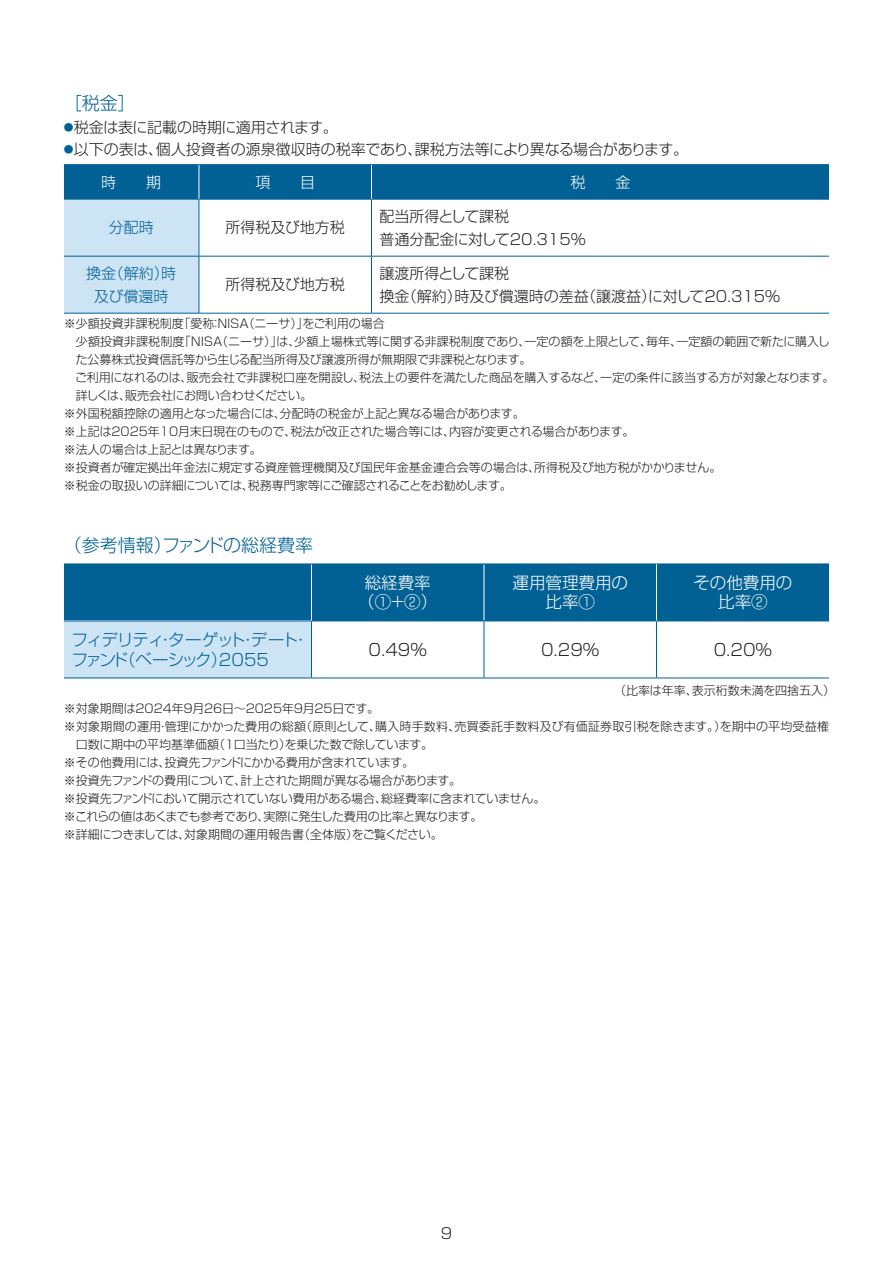
<style>
.page{position:relative;width:893px;height:1263px;background:#fff}
.page>*{position:absolute;margin:0;border:0;box-sizing:border-box;transform-origin:0 0}
.t1{font:300 18px "Shin Go Pr 5";color:#016194}
.t2{font:300 16.5px/19.5px "Shin Go Pr 5";letter-spacing:-.08em;color:#016194}
.t3{font:300 16.5px/19.5px "Shin Go Pr 5";color:#fff;text-align:center}
.t4{font:300 16.5px "Shin Go Pr 5";color:#231f20}
.t5{font:300 15px/22.5px "Shin Go Pr 5";color:#231f20}
.t6{font:300 15px "Shin Go Pr 5";letter-spacing:-.02em;color:#231f20}
.t7{font:300 15px/22.5px "Shin Go Pr 5";color:#016194;text-align:center}
.t8{font:300 15px "Shin Go Pr 5";color:#fff}
.t9{font:300 12px "Shin Go Pr 5";letter-spacing:-.015em;color:#231f20}
.t10{font:300 12px "Shin Go Pr 5";letter-spacing:.005em;color:#231f20}
.t11{font:300 12px "Shin Go Pr 5";letter-spacing:-.035em;color:#231f20}
.t12{font:300 12px "Shin Go Pr 5";letter-spacing:.015em;color:#231f20}
.s1{font-size:9.75px;color:#016194}
.s2{color:#fff}
</style>
<div class="page">
<svg style="left:64px;top:165px;width:765px;height:148px"></svg>
<hr style="left:64px;top:199px;width:135px;height:1px;background:#016194">
<hr style="left:199px;top:199px;width:172px;height:1px;background:#016194">
<hr style="left:371px;top:199px;width:458px;height:1px;background:#016194">
<hr style="left:64px;top:164px;width:135px;height:1px;background:#016194">
<hr style="left:199px;top:164px;width:172px;height:1px;background:#016194">
<hr style="left:371px;top:164px;width:458px;height:1px;background:#016194">
<hr style="left:64px;top:313px;width:135px;height:1px;background:#016194">
<hr style="left:199px;top:313px;width:172px;height:1px;background:#016194">
<hr style="left:371px;top:313px;width:458px;height:1px;background:#016194">
<hr style="left:199px;top:200px;width:1px;height:56px;background:#016194">
<hr style="left:371px;top:200px;width:1px;height:56px;background:#016194">
<hr style="left:64px;top:256px;width:135px;height:1px;background:#016194">
<hr style="left:199px;top:256px;width:172px;height:1px;background:#016194">
<hr style="left:199px;top:257px;width:1px;height:56px;background:#016194">
<hr style="left:371px;top:256px;width:458px;height:1px;background:#016194">
<hr style="left:371px;top:257px;width:1px;height:56px;background:#016194">
<hr style="left:199px;top:165px;width:1px;height:34px;background:#fff">
<hr style="left:371px;top:165px;width:1px;height:34px;background:#fff">
<div style="left:64px;top:565px;width:765px;height:56px;background:#016194"></div>
<div style="left:64px;top:621px;width:247px;height:57px;background:#cde4f5"></div>
<hr style="left:311px;top:564px;width:1px;height:57px;background:#fff">
<hr style="left:484px;top:564px;width:1px;height:57px;background:#fff">
<hr style="left:64px;top:564px;width:247px;height:1px;background:#016194">
<hr style="left:311px;top:564px;width:173px;height:1px;background:#016194">
<hr style="left:484px;top:564px;width:172px;height:1px;background:#016194">
<hr style="left:656px;top:564px;width:173px;height:1px;background:#016194">
<hr style="left:64px;top:621px;width:247px;height:1px;background:#016194">
<hr style="left:311px;top:621px;width:173px;height:1px;background:#016194">
<hr style="left:484px;top:621px;width:172px;height:1px;background:#016194">
<hr style="left:656px;top:621px;width:173px;height:1px;background:#016194">
<hr style="left:64px;top:678px;width:247px;height:1px;background:#016194">
<hr style="left:311px;top:678px;width:173px;height:1px;background:#016194">
<hr style="left:484px;top:678px;width:172px;height:1px;background:#016194">
<hr style="left:656px;top:678px;width:173px;height:1px;background:#016194">
<hr style="left:311px;top:621px;width:1px;height:57px;background:#016194">
<hr style="left:484px;top:621px;width:1px;height:57px;background:#016194">
<hr style="left:656px;top:564px;width:1px;height:57px;background:#fff">
<hr style="left:656px;top:621px;width:1px;height:57px;background:#016194">
<h1 class="t1" style="left:64px;top:88px;width:73px">［税金］</h1>
<p class="t6" style="left:64px;top:115px;width:275px"><span class="s1">●</span>税金は表に記載の時期に適用されます。</p>
<p class="t5" style="left:101px;top:132px;width:588px;line-height:32.2px;text-indent:-37px"><span class="s1">●</span>以下の表は、個人投資者の源泉徴収時の税率であり、課税方法等により異なる場合があります。<span class="s2">時　　期</span></p>
<p class="t8" style="left:255px;top:170px;width:61px">項　　目</p>
<p class="t8" style="left:570px;top:170px;width:61px">税　　金</p>
<p class="t7" style="left:109px;top:215px;width:46px">分配時</p>
<p class="t5" style="left:225px;top:215px;width:121px">所得税及び地方税</p>
<p class="t5" style="left:379px;top:204px;width:208px">配当所得として課税<br>普通分配金に対して20.315％</p>
<p class="t7" style="left:86px;top:261px;width:91px">換金（解約）時及び償還時</p>
<p class="t5" style="left:225px;top:272px;width:121px">所得税及び地方税</p>
<p class="t5" style="left:379px;top:261px;width:402px">譲渡所得として課税<br>換金（解約）時及び償還時の差益（譲渡益）に対して20.315％</p>
<p class="t9" style="left:64px;top:314px;width:322px">※少額投資非課税制度「愛称：ＮＩＳＡ（ニーサ）」をご利用の場合</p>
<p class="t10" style="left:76px;top:332px;width:755px">少額投資非課税制度「ＮＩＳＡ（ニーサ）」は、少額上場株式等に関する非課税制度であり、一定の額を上限として、毎年、一定額の範囲で新たに購入し</p>
<p class="t9" style="left:76px;top:350px;width:457px">た公募株式投資信託等から生じる配当所得及び譲渡所得が無期限で非課税となります。</p>
<p class="t9" style="left:75px;top:368px;width:760px">ご利用になれるのは、販売会社で非課税口座を開設し、税法上の要件を満たした商品を購入するなど、一定の条件に該当する方が対象となります。</p>
<p class="t9" style="left:76px;top:386px;width:238px">詳しくは、販売会社にお問い合わせください。</p>
<p class="t9" style="left:64px;top:404px;width:462px">※外国税額控除の適用となった場合には、分配時の税金が上記と異なる場合があります。</p>
<p class="t9" style="left:64px;top:422px;width:572px">※上記は2025年10月末日現在のもので、税法が改正された場合等には、内容が変更される場合があります。</p>
<p class="t9" style="left:64px;top:440px;width:199px">※法人の場合は上記とは異なります。</p>
<p class="t9" style="left:64px;top:458px;width:659px">※投資者が確定拠出年金法に規定する資産管理機関及び国民年金基金連合会等の場合は、所得税及び地方税がかかりません。</p>
<p class="t9" style="left:64px;top:476px;width:449px">※税金の取扱いの詳細については、税務専門家等にご確認されることをお勧めします。</p>
<h1 class="t1" style="left:64px;top:531px;width:251px">（参考情報）ファンドの総経費率</h1>
<h2 class="t3" style="left:358px;top:571px;width:81px">総経費率（①＋②）</h2>
<h2 class="t3" style="left:512px;top:571px;width:117px">運用管理費用の比率①</h2>
<h2 class="t3" style="left:693px;top:571px;width:100px">その他費用の比率②</h2>
<h2 class="t2" style="left:71px;top:628px;width:239px">フィデリティ・ターゲット・デート・ファンド（ベーシック）2055</h2>
<h2 class="t4" style="left:369px;top:636px;width:60px">0.49％</h2>
<h2 class="t4" style="left:541px;top:636px;width:60px">0.29％</h2>
<h2 class="t4" style="left:714px;top:636px;width:60px">0.20％</h2>
<p class="t9" style="left:614px;top:680px;width:222px">（比率は年率、表示桁数未満を四捨五入）</p>
<p class="t9" style="left:64px;top:698px;width:317px">※対象期間は2024年９月26日～2025年９月25日です。</p>
<p class="t12" style="left:64px;top:716px;width:766px">※対象期間の運用・管理にかかった費用の総額（原則として、購入時手数料、売買委託手数料及び有価証券取引税を除きます。）を期中の平均受益権</p>
<p class="t9" style="left:76px;top:734px;width:359px">口数に期中の平均基準価額（１口当たり）を乗じた数で除しています。</p>
<p class="t11" style="left:64px;top:752px;width:352px">※その他費用には、投資先ファンドにかかる費用が含まれています。</p>
<p class="t9" style="left:64px;top:770px;width:399px">※投資先ファンドの費用について、計上された期間が異なる場合があります。</p>
<p class="t9" style="left:64px;top:788px;width:483px">※投資先ファンドにおいて開示されていない費用がある場合、総経費率に含まれていません。</p>
<p class="t11" style="left:64px;top:806px;width:420px">※これらの値はあくまでも参考であり、実際に発生した費用の比率と異なります。</p>
<p class="t9" style="left:64px;top:824px;width:380px">※詳細につきましては、対象期間の運用報告書（全体版）をご覧ください。</p>
<p class="t5" style="left:441px;top:1220px;width:13px">9</p>
</div>
